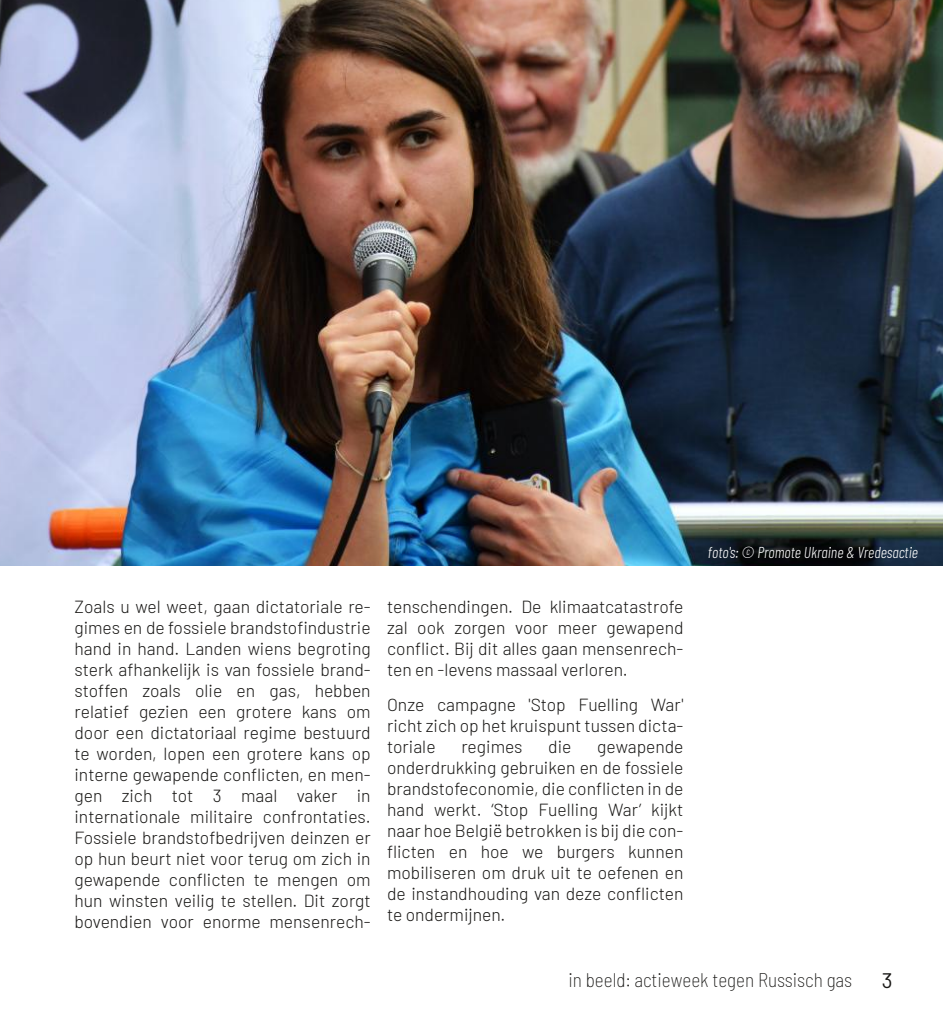
<style>
.page{position:relative;width:943px;height:1017px;background:#fff}
.page>*{position:absolute;margin:0;border:0;box-sizing:border-box;transform-origin:0 0}
.t1{font:21px "Barlow";color:#181715}
.t2{font:200 semi-condensed 19.25px "Barlow";color:#181715}
.t3{font:300 17.5px/21px "Barlow";color:#181715;text-align:justify}
.t4{font:italic 300 15.75px "Barlow Condensed";color:#fff}
</style>
<div class="page">
<img style="left:0;top:0;width:943px;height:566px">
<p class="t3" style="left:74px;top:595px;width:298px">Zoals u wel weet, gaan dictatoriale re‐ gimes en de fossiele brandstofindustrie hand in hand. Landen wiens begroting sterk afhankelijk is van fossiele brand‐ stoffen zoals olie en gas, hebben relatief gezien een grotere kans om door een dictatoriaal regime bestuurd te worden, lopen een grotere kans op interne gewapende conflicten, en men‐ gen zich tot 3 maal vaker in internationale militaire confrontaties.<br>Fossiele brandstofbedrijven deinzen er op hun beurt niet voor terug om zich in gewapende conflicten te mengen om hun winsten veilig te stellen. Dit zorgt bovendien voor enorme mensenrech‐</p>
<p class="t3" style="left:387px;top:595px;width:298px">tenschendingen. De klimaatcatastrofe zal ook zorgen voor meer gewapend conflict. Bij dit alles gaan mensenrech‐ ten en -levens massaal verloren.</p>
<p class="t3" style="left:387px;top:693px;width:298px">Onze campagne 'Stop Fuelling War' richt zich op het kruispunt tussen dicta‐ toriale</p>
<p class="t3" style="left:461px;top:735px;width:63px">regimes</p>
<p class="t3" style="left:548px;top:735px;width:25px">die</p>
<p class="t3" style="left:387px;top:735px;width:298px;text-indent:210px">gewapende onderdrukking gebruiken en de fossiele brandstofeconomie, die conflicten in de hand werkt. ‘Stop Fuelling War’ kijkt naar hoe België betrokken is bij die con‐ flicten en hoe we burgers kunnen mobiliseren om druk uit te oefenen en de instandhouding van deze conflicten te ondermijnen.</p>
<p class="t4" style="left:707px;top:542px;width:211px">foto's: © Promote Ukraine &amp; Vredesactie</p>
<p class="t2" style="left:568px;top:967px;width:285px">in beeld: actieweek tegen Russisch gas</p>
<p class="t1" style="left:881px;top:967px;width:12px">3</p>
</div>
